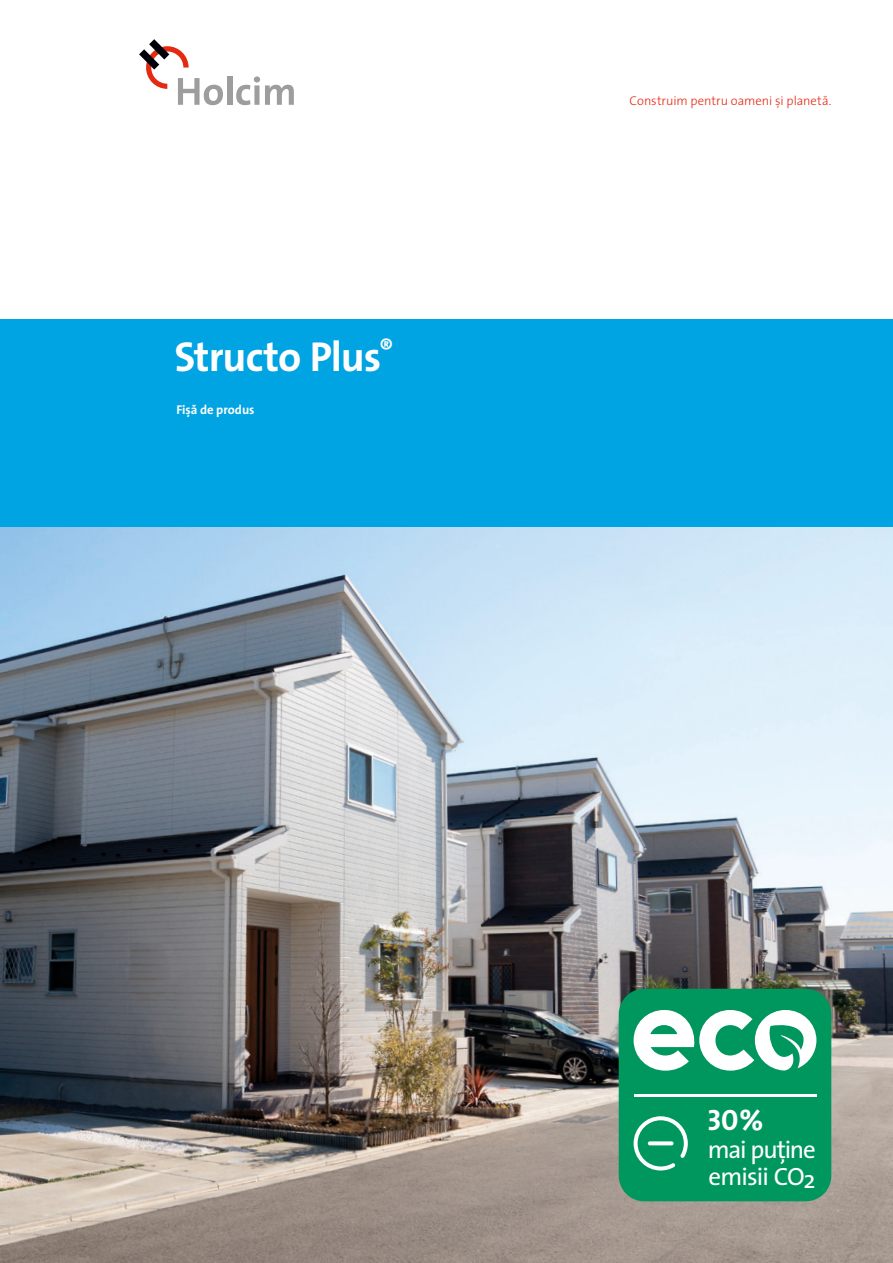
<style>
.page{position:relative;width:893px;height:1263px;background:#fff}
.page>*{position:absolute;margin:0;border:0;box-sizing:border-box;transform-origin:0 0}
.t1{font:42px "The Sans R Bold";letter-spacing:-.025em;color:#fff}
.t2{font:29.55px "The Sans Bold Caps";color:#fff}
.t3{font:25.05px/27.3px "The Sans R Plain";letter-spacing:-.04em;color:#fff}
.Country_Tagline{font:12.75px "The Sans R Light";color:#e52a13}
.t4{font:12.75px "The Sans R Bold";letter-spacing:-.005em;color:#fff}
</style>
<div class="page">
<img style="left:0;top:526px;width:893px;height:737px">
<div style="left:227px;top:76px;width:5px;height:29px;background:#9d9d9d"></div>
<svg style="left:236px;top:76px;width:58px;height:29px"></svg>
<svg style="left:139px;top:39px;width:84px;height:66px"></svg>
<div style="left:0;top:319px;width:893px;height:207px;background:#00a4e3"></div>
<div style="left:619px;top:989px;width:212px;height:212px;background:#00975f;border-radius:26px"></div>
<svg style="left:634px;top:1010px;width:182px;height:61px"></svg>
<hr style="left:634px;top:1094px;width:182px;height:2px;background:#fff">
<svg style="left:634px;top:1116px;width:54px;height:54px"></svg>
<p class="t1" style="left:174px;top:321px;width:221px">Structo Plus<sup>®</sup></p>
<p class="t4" style="left:176px;top:399px;width:80px">Fiæã de produs</p>
<p class="Country_Tagline" style="left:630px;top:90px;width:203px">Construim pentru oameni æi planetã.</p>
<p class="t2" style="left:707px;top:1095px;width:57px">30%</p>
<p class="t3" style="left:708px;top:1135px;width:110px">mai puøine emisii CO2</p>
</div>
